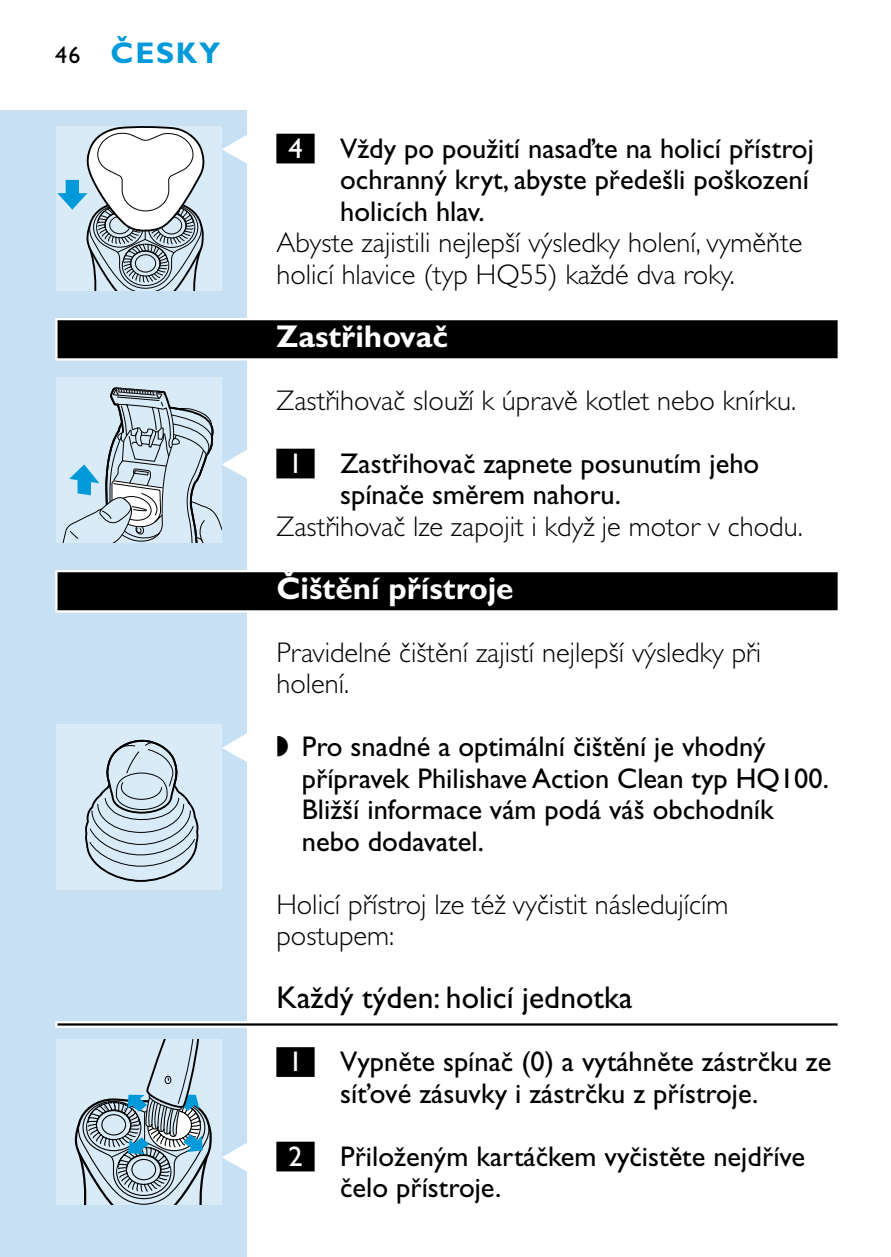
<style>
.page{position:relative;width:891px;height:1257px;background:#fff}
.page>*{position:absolute;margin:0;border:0;box-sizing:border-box;transform-origin:0 0}
.t1{font:54px "Philips Tape";color:#fff}
.t2{font:700 31.5px "Gill Sans CE";color:#fff}
.t3{font:31.5px "Gill Sans CE";color:#000}
.t4{font:700 30px "Gill Sans CE";letter-spacing:.055em;color:#009ada}
.t5{font:28.5px/31.5px "Gill Sans CE";color:#000}
.t6{font:300 28.5px/31.5px "Gill Sans CE";color:#000}
.t7{font:28.5px "Gill Sans CE";color:#fff}
.s1{font-family:"Gill Sans";font-weight:400;font-size:24px;color:#000}
.s2{font-family:"Gill Sans CE";font-size:28.5px}
.s3{font-family:"Philips Tape";font-size:54px;color:#fff}
</style>
<div class="page">
<div style="left:0;top:110px;width:247px;height:1147px;background:#c8e0f4"></div>
<div style="left:276px;top:134px;width:39px;height:29px;background:#000"></div>
<svg style="left:55px;top:318px;width:783px;height:43px"></svg>
<div style="left:58px;top:320px;width:780px;height:38px;background:#000"></div>
<div style="left:276px;top:449px;width:39px;height:29px;background:#000"></div>
<svg style="left:55px;top:570px;width:783px;height:43px"></svg>
<div style="left:58px;top:572px;width:780px;height:38px;background:#000"></div>
<div style="left:55px;top:1021px;width:783px;height:7px;background:#fff"></div>
<hr style="left:58px;top:1023px;width:780px;height:3px;background:#000">
<div style="left:276px;top:1047px;width:39px;height:30px;background:#000"></div>
<div style="left:276px;top:1142px;width:39px;height:29px;background:#000"></div>
<svg style="left:56px;top:126px;width:165px;height:165px;background:#c8d4dc"></svg>
<svg style="left:56px;top:377px;width:165px;height:201px"></svg>
<svg style="left:56px;top:724px;width:165px;height:166px;background:#cadae6"></svg>
<div style="left:56px;top:1039px;width:165px;height:165px;background:#daebf8"></div>
<svg style="left:74px;top:1039px;width:138px;height:165px"></svg>
<p class="t4" style="left:55px;top:42px;width:167px"><span class="s1">46</span> ČESKY</p>
<h1 class="t1" style="left:217px;top:113px;width:87px">C <span class="s2">4</span></h1>
<p class="t5" style="left:340px;top:135px;width:475px">Vždy po použití nasaďte na holicí přístroj ochranný kryt, abyste předešli poškození holicích hlav.</p>
<p class="t6" style="left:276px;top:229px;width:528px">Abyste zajistili nejlepší výsledky holení, vyměňte holicí hlavice (typ HQ55) každé dva roky.</p>
<p class="t2" style="left:276px;top:324px;width:173px">Zastřihovač</p>
<p class="t6" style="left:276px;top:387px;width:521px">Zastřihovač slouží k úpravě kotlet nebo knírku.</p>
<h1 class="t1" style="left:217px;top:428px;width:87px">C <span class="s2">1</span></h1>
<p class="t5" style="left:340px;top:450px;width:421px">Zastřihovač zapnete posunutím jeho spínače směrem nahoru.</p>
<p class="t6" style="left:276px;top:513px;width:528px">Zastřihovač lze zapojit i když je motor v chodu.</p>
<p class="t2" style="left:276px;top:576px;width:239px">Čištění přístroje</p>
<p class="t6" style="left:276px;top:639px;width:486px">Pravidelné čištění zajistí nejlepší výsledky při holení.</p>
<p class="t5" style="left:302px;top:733px;width:529px;text-indent:-85px"><span class="s3">C</span> ◗ Pro snadné a optimální čištění je vhodný přípravek Philishave Action Clean typ HQ100.<br>Bližší informace vám podá váš obchodník nebo dodavatel.</p>
<p class="t6" style="left:276px;top:891px;width:454px">Holicí přístroj lze též vyčistit následujícím postupem:</p>
<p class="t3" style="left:276px;top:986px;width:358px">Každý týden: holicí jednotka</p>
<p class="t7" style="left:288px;top:1051px;width:16px">1</p>
<p class="t5" style="left:340px;top:1048px;width:493px">Vypněte spínač (0) a vytáhněte zástrčku ze síťové zásuvky i zástrčku z přístroje.</p>
<h1 class="t1" style="left:217px;top:1121px;width:87px">C <span class="s2">2</span></h1>
<p class="t5" style="left:340px;top:1143px;width:467px">Přiloženým kartáčkem vyčistěte nejdříve čelo přístroje.</p>
</div>
